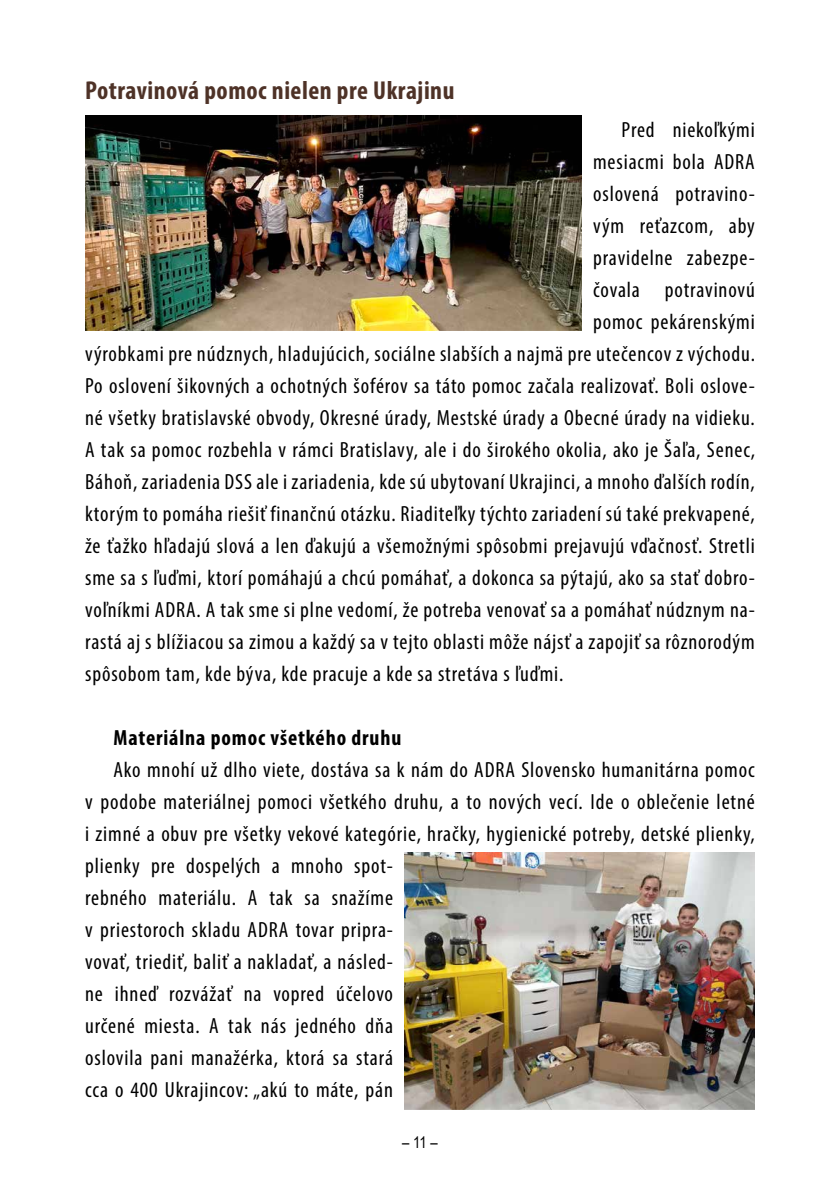
<style>
.page{position:relative;width:840px;height:1191px;background:#fff}
.page>*{position:absolute;margin:0;border:0;box-sizing:border-box;transform-origin:0 0}
.t1{font:700 condensed 26px "Myriad Pro";letter-spacing:.02em;color:#4e3227}
.t2{font:condensed 22px/32px "Myriad Pro";letter-spacing:.04em;color:#000}
.t3{font:700 condensed 22px "Myriad Pro";letter-spacing:.04em;color:#000}
.t4{font:16px "Arial Narrow";color:#000}
</style>
<div class="page">
<img style="left:404px;top:852px;width:350px;height:257px">
<img style="left:85px;top:115px;width:496px;height:216px">
<p class="t1" style="left:85px;top:74px;width:370px">Potravinová pomoc nielen pre Ukrajinu</p>
<p class="t2" style="left:621px;top:113px;width:135px">Pred niekoľkými</p>
<p class="t2" style="left:592px;top:145px;width:163px">mesiacmi bola ADRA</p>
<p class="t2" style="left:592px;top:177px;width:163px">oslovená potravino-</p>
<p class="t2" style="left:592px;top:209px;width:163px">vým reťazcom, aby</p>
<p class="t2" style="left:592px;top:241px;width:163px">pravidelne zabezpe-</p>
<p class="t2" style="left:592px;top:273px;width:163px">čovala potravinovú</p>
<p class="t2" style="left:592px;top:305px;width:163px">pomoc pekárenskými</p>
<p class="t2" style="left:85px;top:337px;width:671px">výrobkami pre núdznych, hladujúcich, sociálne slabších a najmä pre utečencov z východu.</p>
<p class="t2" style="left:85px;top:369px;width:670px">Po oslovení šikovných a ochotných šoférov sa táto pomoc začala realizovať. Boli oslove-</p>
<p class="t2" style="left:85px;top:401px;width:670px">né všetky bratislavské obvody, Okresné úrady, Mestské úrady a Obecné úrady na vidieku.</p>
<p class="t2" style="left:85px;top:433px;width:671px">A tak sa pomoc rozbehla v rámci Bratislavy, ale i do širokého okolia, ako je Šaľa, Senec,</p>
<p class="t2" style="left:85px;top:465px;width:670px">Báhoň, zariadenia DSS ale i zariadenia, kde sú ubytovaní Ukrajinci, a mnoho ďalších rodín,</p>
<p class="t2" style="left:85px;top:497px;width:670px">ktorým to pomáha riešiť finančnú otázku. Riaditeľky týchto zariadení sú také prekvapené,</p>
<p class="t2" style="left:85px;top:529px;width:670px">že ťažko hľadajú slová a len ďakujú a všemožnými spôsobmi prejavujú vďačnosť. Stretli</p>
<p class="t2" style="left:85px;top:561px;width:670px">sme sa s ľuďmi, ktorí pomáhajú a chcú pomáhať, a dokonca sa pýtajú, ako sa stať dobro-</p>
<p class="t2" style="left:85px;top:593px;width:671px">voľníkmi ADRA. A tak sme si plne vedomí, že potreba venovať sa a pomáhať núdznym na-</p>
<p class="t2" style="left:85px;top:625px;width:670px">rastá aj s blížiacou sa zimou a každý sa v tejto oblasti môže nájsť a zapojiť sa rôznorodým</p>
<p class="t2" style="left:85px;top:657px;width:479px">spôsobom tam, kde býva, kde pracuje a kde sa stretáva s ľuďmi.</p>
<p class="t3" style="left:113px;top:724px;width:289px">Materiálna pomoc všetkého druhu</p>
<p class="t2" style="left:85px;top:753px;width:671px;text-indent:28px">Ako mnohí už dlho viete, dostáva sa k nám do ADRA Slovensko humanitárna pomoc v podobe materiálnej pomoci všetkého druhu, a to nových vecí. Ide o oblečenie letné i zimné a obuv pre všetky vekové kategórie, hračky, hygienické potreby, detské plienky, plienky pre dospelých a mnoho spot-<br>rebného materiálu. A tak sa snažíme<br>v priestoroch skladu ADRA tovar pripra-<br>vovať, triediť, baliť a nakladať, a násled-<br>ne ihneď rozvážať na vopred účelovo<br>určené miesta. A tak nás jedného dňa<br>oslovila pani manažérka, ktorá sa stará<br>cca o 400 Ukrajincov: „akú to máte, pán</p>
<p class="t4" style="left:402px;top:1130px;width:37px">– 11 –</p>
</div>
